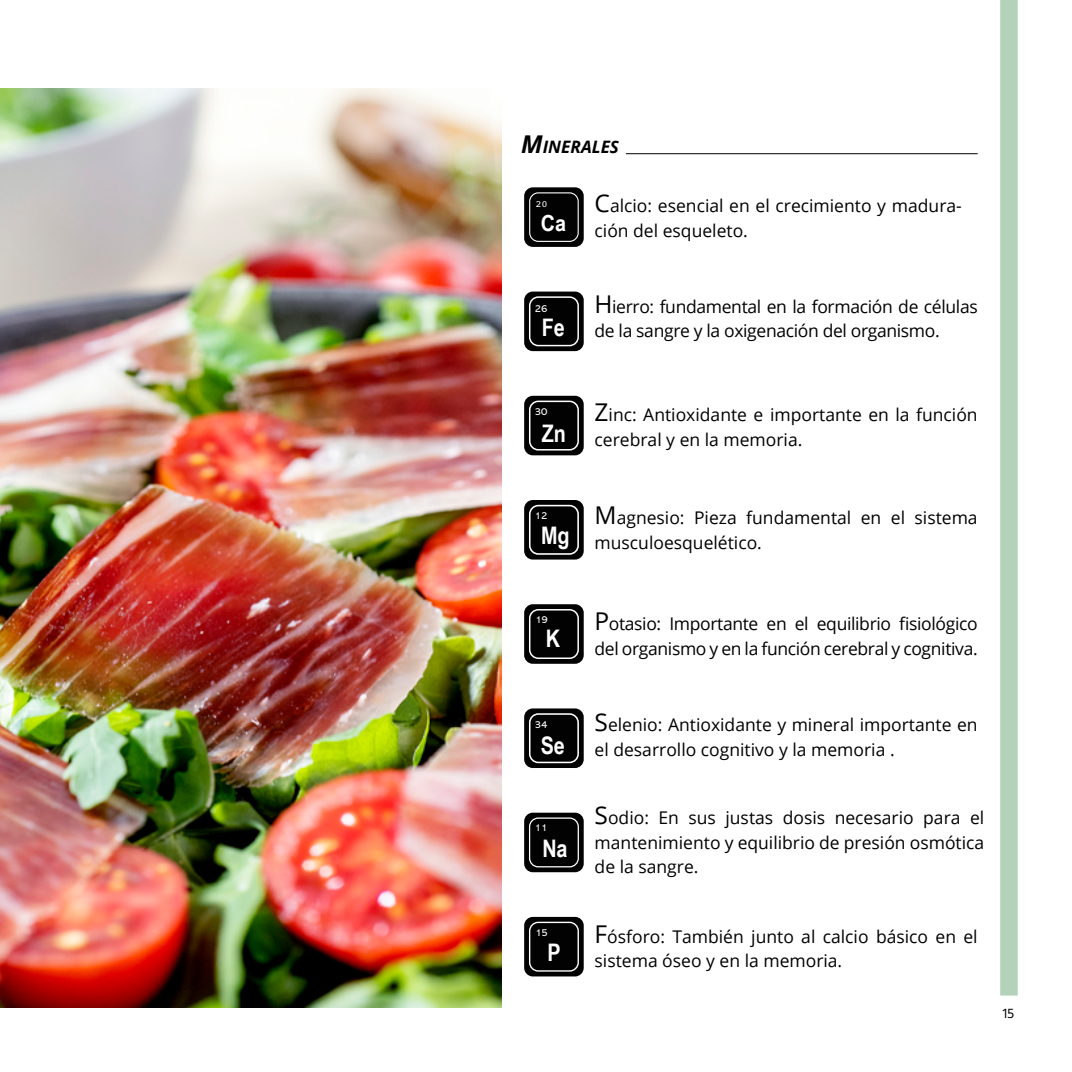
<style>
.page{position:relative;width:1072px;height:1072px;background:#fff}
.page>*{position:absolute;margin:0;border:0;box-sizing:border-box;transform-origin:0 0}
.t1{font:700 24.15px "Arial Narrow";color:#fff}
.t2{font:700 22.22px "Arial Narrow";color:#fff;scale:1.09 1}
.t3{font:17.5px/24.5px "Open Sans";color:#000}
.t4{font:17.5px/24.5px "Open Sans";letter-spacing:-.02em;color:#000}
.t5{font:italic 700 17.15px "Open Sans";color:#000}
.t6{font:14px "Hind";color:#000}
.t7{font:10.33px "Abadi MT Std";color:#fff}
.t8{font:9.45px "Courier";color:#fff;scale:1.09 1}
.s1{font-size:24.5px}
</style>
<div class="page">
<div style="left:1000px;top:0;width:17px;height:995px;background:#b3d2b9"></div>
<div style="left:524px;top:187px;width:59px;height:60px;background:#020203;border-radius:9px"></div>
<div style="left:529px;top:192px;width:49px;height:50px;border:1px solid #fff;border-radius:9px"></div>
<div style="left:524px;top:291px;width:59px;height:60px;background:#020203;border-radius:9px"></div>
<div style="left:529px;top:296px;width:50px;height:50px;border:1px solid #fff;border-radius:9px"></div>
<div style="left:524px;top:396px;width:59px;height:59px;background:#020203;border-radius:9px"></div>
<div style="left:529px;top:400px;width:50px;height:50px;border:2px solid #fff;border-radius:9px"></div>
<div style="left:524px;top:500px;width:59px;height:59px;background:#020203;border-radius:9px"></div>
<div style="left:529px;top:505px;width:50px;height:50px;border:2px solid #fff;border-radius:9px"></div>
<div style="left:524px;top:916px;width:59px;height:60px;background:#020203;border-radius:9px"></div>
<div style="left:529px;top:921px;width:50px;height:50px;border:1px solid #fff;border-radius:9px"></div>
<div style="left:524px;top:708px;width:59px;height:60px;background:#020203;border-radius:9px"></div>
<div style="left:529px;top:713px;width:50px;height:50px;border:2px solid #fff;border-radius:9px"></div>
<div style="left:524px;top:812px;width:59px;height:60px;background:#020203;border-radius:9px"></div>
<div style="left:529px;top:817px;width:50px;height:50px;border:1px solid #fff;border-radius:9px"></div>
<div style="left:524px;top:604px;width:59px;height:59px;background:#020203;border-radius:9px"></div>
<div style="left:529px;top:609px;width:50px;height:50px;border:1px solid #fff;border-radius:9px"></div>
<img style="left:0;top:88px;width:502px;height:919px">
<hr style="left:626px;top:153px;width:351px;height:1px;background:#000">
<p class="t5" style="left:521px;top:135px;width:99px"><span class="s1">M</span>INERALES</p>
<p class="t8" style="left:535px;top:197px;width:13px">20</p>
<p class="t2" style="left:541px;top:206px;width:25px">Ca</p>
<p class="t7" style="left:535px;top:303px;width:14px">26</p>
<h1 class="t1" style="left:542px;top:309px;width:25px">Fe</h1>
<p class="t3" style="left:594px;top:193px;width:369px"><span class="s1">C</span>alcio: esencial en el crecimiento y madura&shy;ción del esqueleto.</p>
<p class="t4" style="left:594px;top:294px;width:384px"><span class="s1">H</span>ierro: fundamental en la formación de células de la sangre y la oxigenación del organismo.</p>
<p class="t7" style="left:535px;top:406px;width:14px">30</p>
<h1 class="t1" style="left:542px;top:415px;width:26px">Zn</h1>
<p class="t7" style="left:535px;top:510px;width:14px">12</p>
<h1 class="t1" style="left:541px;top:517px;width:30px">Mg</h1>
<p class="t7" style="left:535px;top:614px;width:14px">19</p>
<h1 class="t1" style="left:546px;top:620px;width:16px">K</h1>
<p class="t7" style="left:535px;top:718px;width:14px">34</p>
<h1 class="t1" style="left:540px;top:727px;width:26px">Se</h1>
<p class="t7" style="left:535px;top:822px;width:14px">11</p>
<h1 class="t1" style="left:542px;top:830px;width:27px">Na</h1>
<p class="t7" style="left:535px;top:927px;width:14px">15</p>
<h1 class="t1" style="left:547px;top:934px;width:15px">P</h1>
<p class="t3" style="left:594px;top:402px;width:384px"><span class="s1">Z</span>inc: Antioxidante e importante en la función cerebral y en la memoria.</p>
<p class="t3" style="left:594px;top:505px;width:384px"><span class="s1">M</span>agnesio: Pieza fundamental en el sistema musculoesquelético.</p>
<p class="t4" style="left:594px;top:611px;width:384px"><span class="s1">P</span>otasio: Importante en el equilibrio fisiológico del organismo y en la función cerebral y cognitiva.</p>
<p class="t3" style="left:594px;top:712px;width:384px"><span class="s1">S</span>elenio: Antioxidante y mineral importante en el desarrollo cognitivo y la memoria .</p>
<p class="t3" style="left:594px;top:805px;width:391px;text-align:justify"><span class="s1">S</span>odio: En sus justas dosis necesario para el mantenimiento y equilibrio de presión osmótica de la sangre.</p>
<p class="t3" style="left:594px;top:923px;width:384px"><span class="s1">F</span>ósforo: También junto al calcio básico en el sistema óseo y en la memoria.</p>
<p class="t6" style="left:1002px;top:1003px;width:13px">15</p>
</div>
